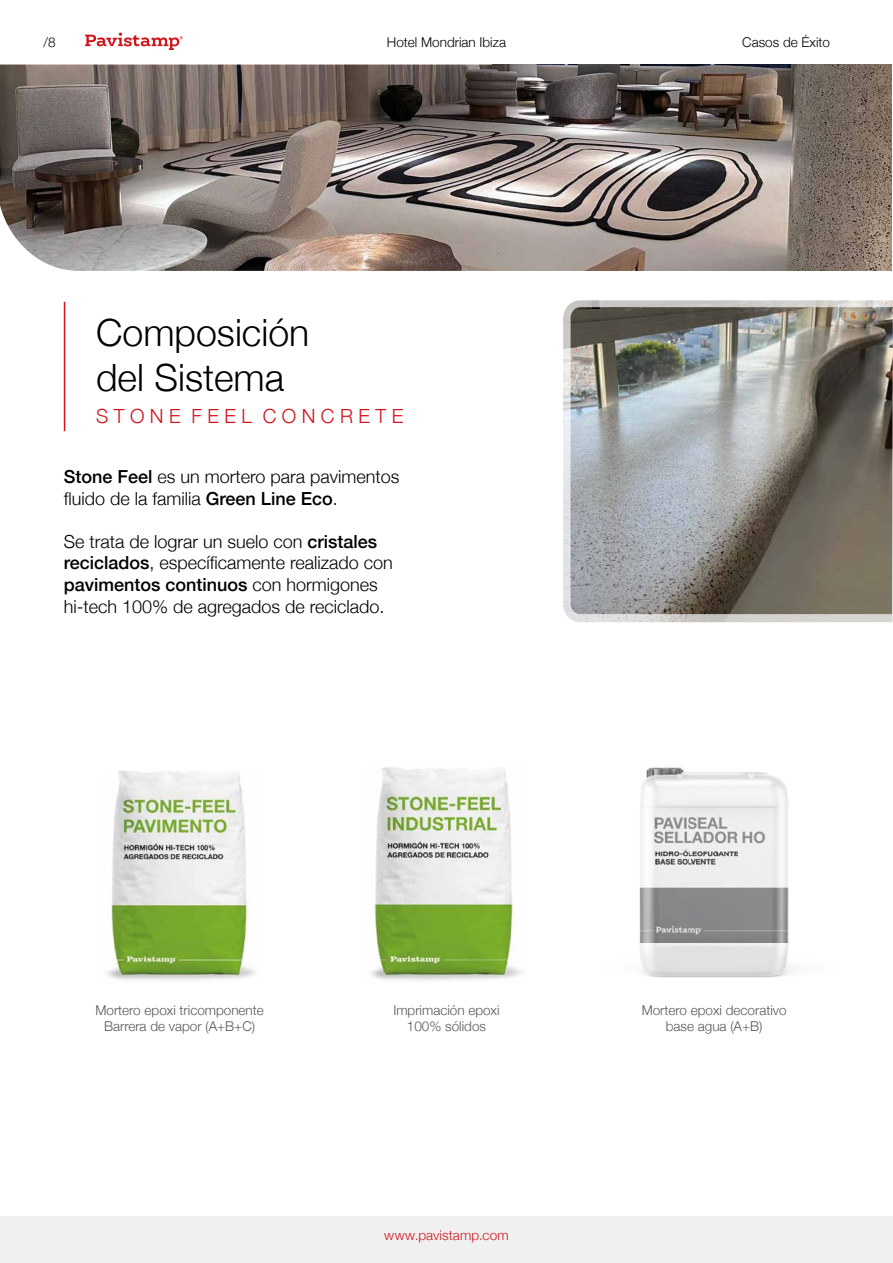
<style>
.page{position:relative;width:893px;height:1263px;background:#fff}
.page>*{position:absolute;margin:0;border:0;box-sizing:border-box;transform-origin:0 0}
.t1{font:300 37.5px/45px "Helvetica Neue";color:#000}
.t2{font:300 19.5px "Helvetica Neue";color:#d3121b}
.t3{font:300 18px/21.6px "Helvetica Neue";color:#000}
.t4{font:300 13.5px/16.2px "Helvetica Neue";color:#575756;text-align:center}
.t5{font:300 13.5px "Helvetica Neue";color:#000}
.t6{font:300 13.5px "Helvetica Neue";letter-spacing:.01em;color:#d0141c}
.s1{font-weight:500}
</style>
<div class="page">
<div style="left:0;top:1216px;width:893px;height:47px;background:#f0f0f1"></div>
<svg style="left:85px;top:33px;width:98px;height:17px"></svg>
<img style="left:0;top:65px;width:891px;height:206px">
<hr style="left:64px;top:302px;width:1px;height:129px;background:#d3121b">
<svg style="left:563px;top:300px;width:330px;height:323px;background:#8f8e8a"></svg>
<img style="left:108px;top:770px;width:147px;height:211px">
<img style="left:371px;top:767px;width:151px;height:214px">
<img style="left:639px;top:767px;width:152px;height:211px">
<p class="t5" style="left:44px;top:31px;width:14px">/8</p>
<p class="t5" style="left:742px;top:31px;width:89px">Casos de Éxito</p>
<p class="t5" style="left:387px;top:31px;width:121px">Hotel Mondrian Ibiza</p>
<h1 class="t1" style="left:96px;top:308px;width:215px">Composición del Sistema</h1>
<p class="t2" style="left:96px;top:400px;width:309px">S T O N E F E E L C O N C R E T E</p>
<p class="t3" style="left:64px;top:464px;width:337px"><span class="s1">Stone Feel</span> es un mortero para pavimentos fluido de la familia <span class="s1">Green Line Eco</span>.</p>
<p class="t3" style="left:64px;top:529px;width:331px">Se trata de lograr un suelo con <span class="s1">cristales reciclados</span>, específicamente realizado con <span class="s1">pavimentos continuos</span> con hormigones hi-tech 100% de agregados de reciclado.</p>
<p class="t4" style="left:95px;top:1001px;width:170px">Mortero epoxi tricomponente<br>Barrera de vapor (A+B+C)</p>
<p class="t4" style="left:393px;top:1001px;width:108px">Imprimación epoxi<br>100% sólidos</p>
<p class="t4" style="left:642px;top:1001px;width:146px">Mortero epoxi decorativo base agua (A+B)</p>
<p class="t6" style="left:384px;top:1224px;width:126px">www.pavistamp.com</p>
</div>
